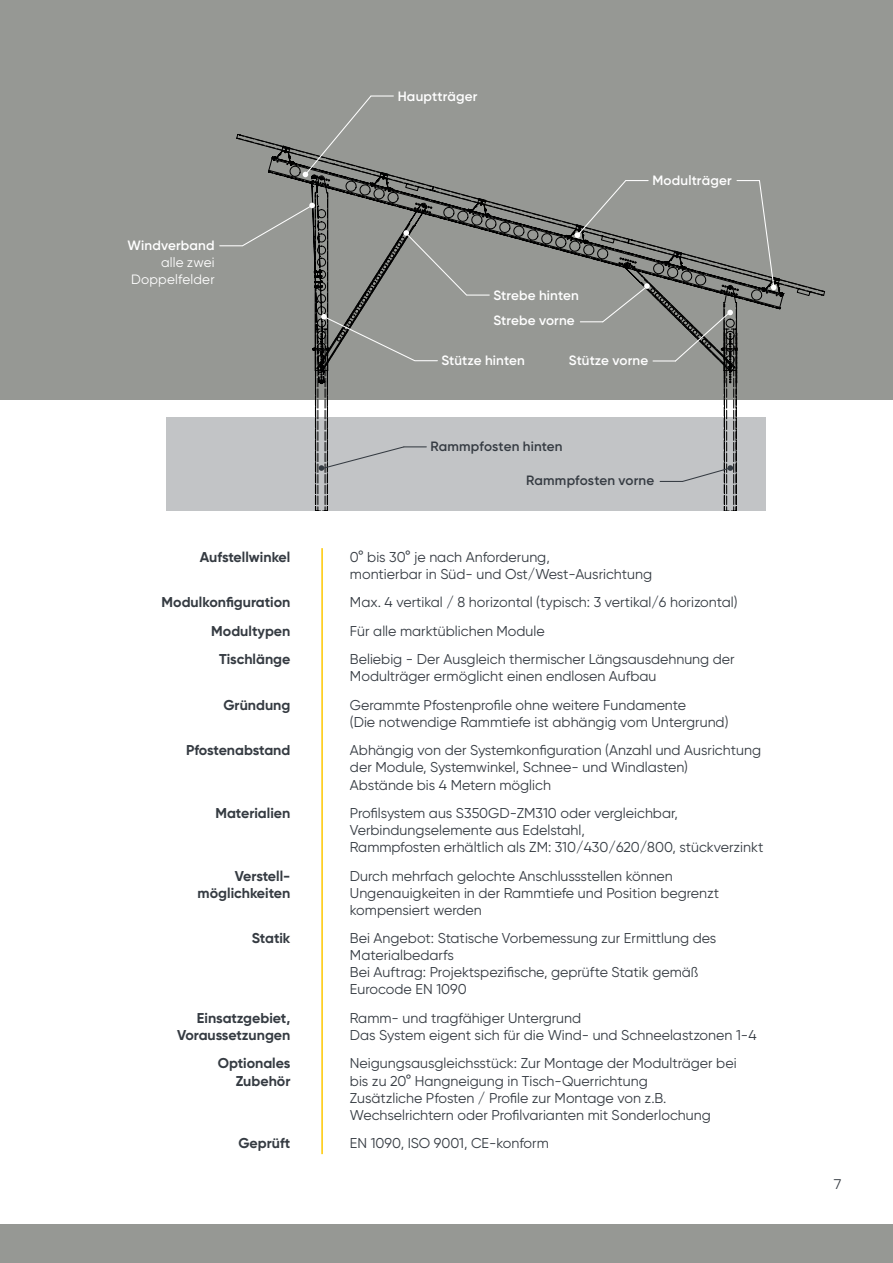
<style>
.page{position:relative;width:893px;height:1263px;background:#fff}
.page>*{position:absolute;margin:0;border:0;box-sizing:border-box;transform-origin:0 0}
.t1{font:14.25px/17.1px "Gilroy";color:#353b42}
.t2{font:700 14.25px/17.1px "Gilroy";color:#353b42;text-align:right}
.t3{font:14.1px "Gilroy";color:#353b42}
.t4{font:600 13.5px/26px "Gilroy";letter-spacing:.01em;color:#fff}
.t5{font:600 13.5px "Gilroy";letter-spacing:.015em;color:#353b42}
.t6{font:13.5px/16.8px "Gilroy";letter-spacing:.015em;color:#fff;text-align:right}
</style>
<div class="page">
<div style="left:0;top:0;width:893px;height:400px;background:#969894"></div>
<div style="left:0;top:1225px;width:893px;height:38px;background:#969894"></div>
<div style="left:166px;top:417px;width:599px;height:94px;background:#c2c4c6"></div>
<svg style="left:220px;top:95px;width:564px;height:416px"></svg>
<hr style="left:321px;top:548px;width:2px;height:606px;background:#fec800">
<p class="t4" style="left:128px;top:232px;width:89px">Windverband</p>
<p class="t6" style="left:131px;top:254px;width:85px">alle zwei<br>Doppelfelder</p>
<p class="t4" style="left:398px;top:83px;width:81px">Hauptträger</p>
<p class="t4" style="left:652px;top:167px;width:81px">Modulträger</p>
<p class="t4" style="left:493px;top:282px;width:87px">Strebe hinten<br>Strebe vorne</p>
<p class="t4" style="left:441px;top:347px;width:85px">Stütze hinten</p>
<p class="t4" style="left:569px;top:347px;width:81px">Stütze vorne</p>
<p class="t5" style="left:430px;top:438px;width:134px">Rammpfosten hinten</p>
<p class="t5" style="left:526px;top:472px;width:130px">Rammpfosten vorne</p>
<p class="t2" style="left:200px;top:548px;width:92px">Aufstellwinkel</p>
<p class="t1" style="left:350px;top:548px;width:304px">0° bis 30° je nach Anforderung,<br>montierbar in Süd- und Ost/West-Ausrichtung</p>
<p class="t2" style="left:162px;top:594px;width:130px">Modulkonfiguration</p>
<p class="t1" style="left:350px;top:594px;width:389px">Max. 4 vertikal / 8 horizontal (typisch: 3 vertikal/6 horizontal)</p>
<p class="t2" style="left:211px;top:622px;width:81px">Modultypen</p>
<p class="t1" style="left:350px;top:622px;width:196px">Für alle marktüblichen Module</p>
<p class="t2" style="left:219px;top:651px;width:73px">Tischlänge</p>
<p class="t1" style="left:350px;top:651px;width:386px">Beliebig - Der Ausgleich thermischer Längsausdehnung der<br>Modulträger ermöglicht einen endlosen Aufbau</p>
<p class="t2" style="left:223px;top:696px;width:68px">Gründung</p>
<p class="t1" style="left:350px;top:696px;width:380px">Gerammte Pfostenprofile ohne weitere Fundamente<br>(Die notwendige Rammtiefe ist abhängig vom Untergrund)</p>
<p class="t2" style="left:186px;top:742px;width:106px">Pfostenabstand</p>
<p class="t1" style="left:350px;top:742px;width:413px">Abhängig von der Systemkonfiguration (Anzahl und Ausrichtung der Module, Systemwinkel, Schnee- und Windlasten)<br>Abstände bis 4 Metern möglich</p>
<p class="t2" style="left:215px;top:804px;width:77px">Materialien</p>
<p class="t1" style="left:350px;top:804px;width:415px">Profilsystem aus S350GD-ZM310 oder vergleichbar,<br>Verbindungselemente aus Edelstahl,<br>Rammpfosten erhältlich als ZM: 310/430/620/800, stückverzinkt</p>
<p class="t2" style="left:198px;top:867px;width:94px">Verstell&shy;möglichkeiten</p>
<p class="t1" style="left:350px;top:867px;width:371px">Durch mehrfach gelochte Anschlussstellen können<br>Ungenauigkeiten in der Rammtiefe und Position begrenzt kompensiert werden</p>
<p class="t2" style="left:252px;top:929px;width:40px">Statik</p>
<p class="t1" style="left:350px;top:929px;width:368px">Bei Angebot: Statische Vorbemessung zur Ermittlung des Materialbedarfs<br>Bei Auftrag: Projektspezifische, geprüfte Statik gemäß Eurocode EN 1090</p>
<p class="t2" style="left:177px;top:1009px;width:115px">Einsatzgebiet,<br>Voraussetzungen</p>
<p class="t1" style="left:350px;top:1009px;width:408px">Ramm- und tragfähiger Untergrund<br>Das System eigent sich für die Wind- und Schneelastzonen 1-4</p>
<p class="t2" style="left:218px;top:1055px;width:74px">Optionales<br>Zubehör</p>
<p class="t1" style="left:350px;top:1055px;width:388px">Neigungsausgleichsstück: Zur Montage der Modulträger bei bis zu 20° Hangneigung in Tisch-Querrichtung<br>Zusätzliche Pfosten / Profile zur Montage von z.B.<br>Wechselrichtern oder Profilvarianten mit Sonderlochung</p>
<p class="t2" style="left:238px;top:1134px;width:54px">Geprüft</p>
<p class="t1" style="left:350px;top:1134px;width:200px">EN 1090, ISO 9001, CE-konform</p>
<p class="t3" style="left:833px;top:1175px;width:9px">7</p>
</div>
